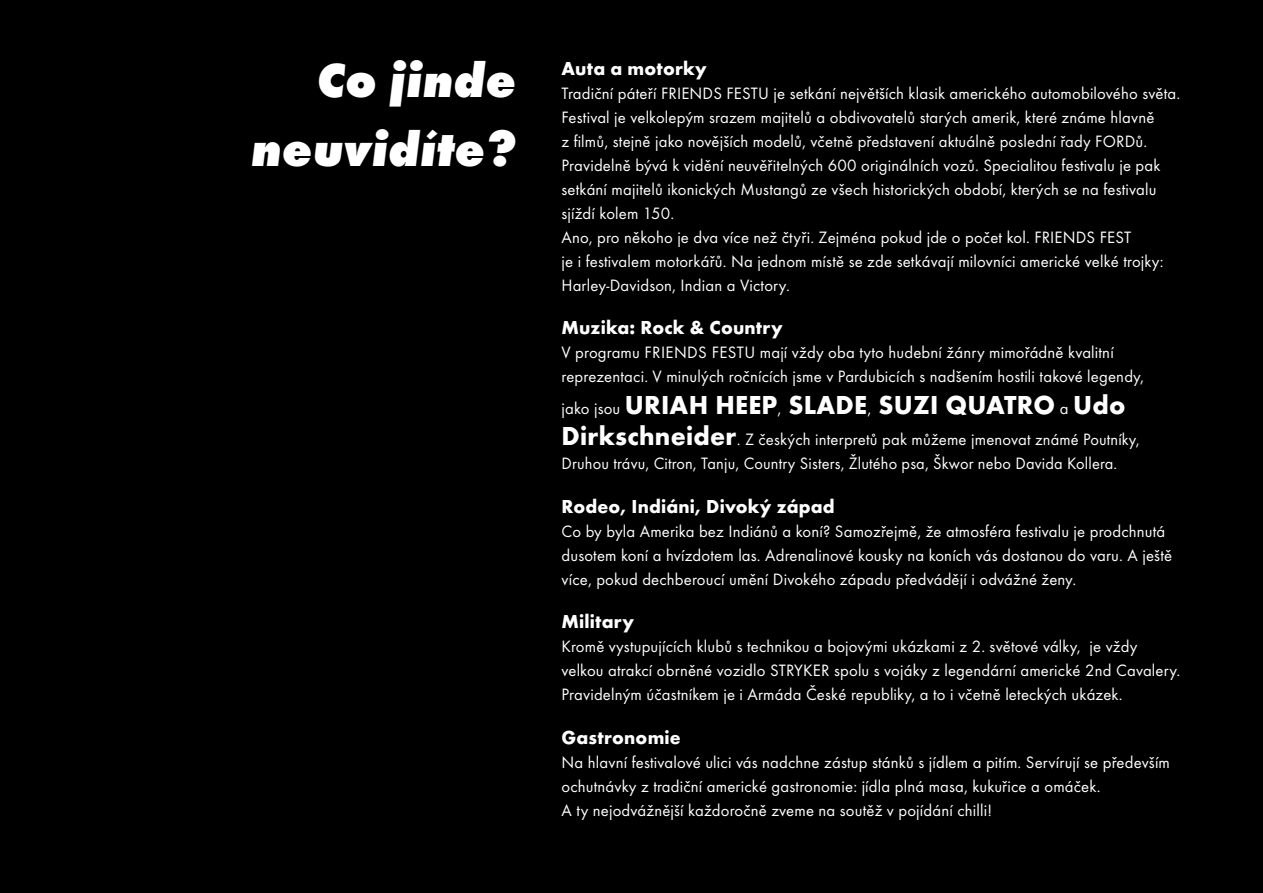
<style>
.page{position:relative;width:1263px;height:893px;background:#000}
.page>*{position:absolute;margin:0;border:0;box-sizing:border-box;transform-origin:0 0}
.t1{font:49.5px/69px "Futura TOT Extr Bold Obli";letter-spacing:.01em;color:#fff;text-align:right}
.t2{font:700 27px "Futura TOT";letter-spacing:.01em;color:#fff}
.t3{font:700 19.5px "Futura TOT";letter-spacing:.01em;color:#fff}
.t4{font:17.1px/24px "Futura TOT";letter-spacing:.01em;color:#fff}
.s1{font-weight:400;font-size:17.1px}
.s2{font-weight:700;font-size:27px}
</style>
<div class="page">
<h1 class="t1" style="left:250px;top:45px;width:266px">Co jinde neuvidíte?</h1>
<p class="t3" style="left:561px;top:56px;width:147px">Auta a motorky</p>
<p class="t4" style="left:561px;top:81px;width:620px">Tradiční páteří FRIENDS FESTU je setkání největších klasik amerického automobilového světa.<br>Festival je velkolepým srazem majitelů a obdivovatelů starých amerik, které známe hlavně<br>z filmů, stejně jako novějších modelů, včetně představení aktuálně poslední řady FORDů.<br>Pravidelně bývá k vidění neuvěřitelných 600 originálních vozů. Specialitou festivalu je pak setkání majitelů ikonických Mustangů ze všech historických období, kterých se na festivalu sjíždí kolem 150.<br>Ano, pro někoho je dva více než čtyři. Zejména pokud jde o počet kol. FRIENDS FEST<br>je i festivalem motorkářů. Na jednom místě se zde setkávají milovníci americké velké trojky:<br>Harley-Davidson, Indian a Victory.</p>
<p class="t3" style="left:561px;top:316px;width:223px">Muzika: Rock &amp; Country</p>
<p class="t4" style="left:561px;top:341px;width:584px">V programu FRIENDS FESTU mají vždy oba tyto hudební žánry mimořádně kvalitní reprezentaci. V minulých ročnících jsme v Pardubicích s nadšením hostili takové legendy,</p>
<h2 class="t2" style="left:561px;top:388px;width:565px"><span class="s1">jako jsou</span> URIAH HEEP<span class="s1">,</span> SLADE<span class="s1">,</span> SUZI QUATRO <span class="s1">a</span> Udo</h2>
<p class="t4" style="left:561px;top:428px;width:580px"><span class="s2">Dirkschneider</span>. Z českých interpretů pak můžeme jmenovat známé Poutníky,<br>Druhou trávu, Citron, Tanju, Country Sisters, Žlutého psa, Škwor nebo Davida Kollera.</p>
<p class="t3" style="left:561px;top:494px;width:275px">Rodeo, Indiáni, Divoký západ</p>
<p class="t4" style="left:561px;top:519px;width:612px">Co by byla Amerika bez Indiánů a koní? Samozřejmě, že atmosféra festivalu je prodchnutá dusotem koní a hvízdotem las. Adrenalinové kousky na koních vás dostanou do varu. A ještě více, pokud dechberoucí umění Divokého západu předvádějí i odvážné ženy.</p>
<p class="t3" style="left:561px;top:610px;width:74px">Military</p>
<p class="t4" style="left:561px;top:635px;width:620px">Kromě vystupujících klubů s technikou a bojovými ukázkami z 2. světové války, je vždy velkou atrakcí obrněné vozidlo STRYKER spolu s vojáky z legendární americké 2nd Cavalery.<br>Pravidelným účastníkem je i Armáda České republiky, a to i včetně leteckých ukázek.</p>
<p class="t3" style="left:561px;top:725px;width:121px">Gastronomie</p>
<p class="t4" style="left:561px;top:750px;width:610px">Na hlavní festivalové ulici vás nadchne zástup stánků s jídlem a pitím. Servírují se především ochutnávky z tradiční americké gastronomie: jídla plná masa, kukuřice a omáček.<br>A ty nejodvážnější každoročně zveme na soutěž v pojídání chilli!</p>
</div>
